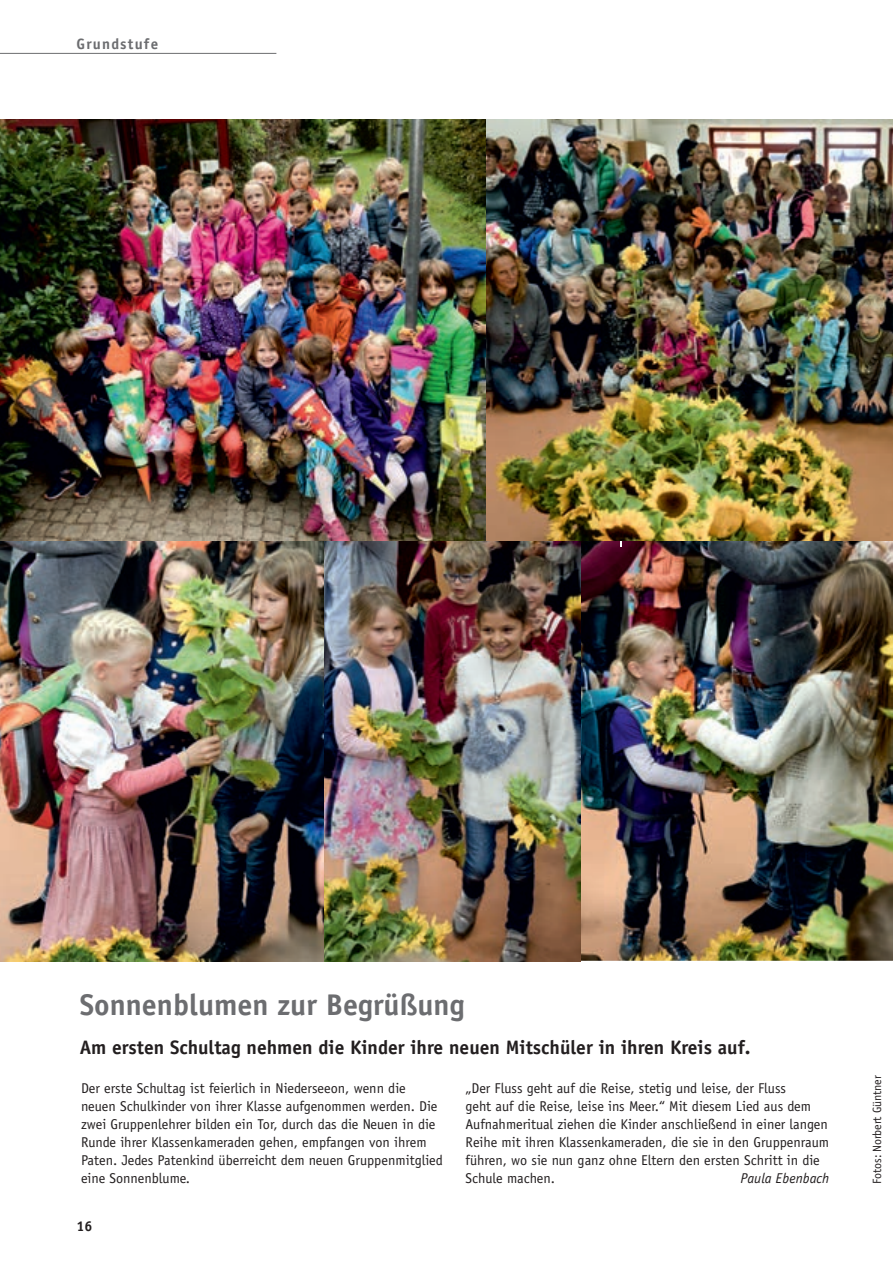
<style>
.page{position:relative;width:893px;height:1263px;background:#fff}
.page>*{position:absolute;margin:0;border:0;box-sizing:border-box;transform-origin:0 0}
.t1{font:700 30px "Officina Sans Std";color:#6c6d70}
.t2{font:700 19.5px "Officina Sans Std";color:#231f20}
.t3{font:700 15px "Officina Sans Std";letter-spacing:.08em;color:#6c6d70}
.t4{font:14.25px/18px "Officina Sans Std";color:#231f20}
.t5{font:italic 14.25px "Officina Sans Std";color:#231f20}
.t6{font:700 14.25px "Officina Sans Std";color:#231f20}
.t7{font:12px "Officina Sans Std";letter-spacing:-.01em;color:#231f20}
</style>
<div class="page">
<hr style="left:0;top:53px;width:276px;height:1px;background:#6c6d70">
<img style="left:0;top:540px;width:324px;height:421px">
<img style="left:580px;top:540px;width:313px;height:421px">
<img style="left:324px;top:540px;width:256px;height:421px">
<svg style="left:620px;top:540px;width:2px;height:6px"></svg>
<img style="left:486px;top:119px;width:407px;height:421px">
<img style="left:0;top:119px;width:486px;height:421px">
<p class="t3" style="left:77px;top:34px;width:83px">Grundstufe</p>
<h1 class="t1" style="left:80px;top:986px;width:386px">Sonnenblumen zur Begrüßung</h1>
<h2 class="t2" style="left:80px;top:1035px;width:672px">Am ersten Schultag nehmen die Kinder ihre neuen Mitschüler in ihren Kreis auf.</h2>
<p class="t4" style="left:81px;top:1079px;width:363px">Der erste Schultag ist feierlich in Niederseeon, wenn die neuen Schulkinder von ihrer Klasse aufgenommen werden. Die zwei Gruppenlehrer bilden ein Tor, durch das die Neuen in die Runde ihrer Klassenkameraden gehen, empfangen von ihrem Paten. Jedes Patenkind überreicht dem neuen Gruppenmitglied eine Sonnenblume.</p>
<p class="t4" style="left:466px;top:1079px;width:365px">„Der Fluss geht auf die Reise, stetig und leise, der Fluss<br>geht auf die Reise, leise ins Meer.“ Mit diesem Lied aus dem Aufnahme ritual ziehen die Kinder anschließend in einer langen Reihe mit ihren Klassenkameraden, die sie in den Gruppenraum führen, wo sie nun ganz ohne Eltern den ersten Schritt in die Schule machen.</p>
<p class="t5" style="left:741px;top:1170px;width:90px">Paula Ebenbach</p>
<p class="t6" style="left:77px;top:1217px;width:17px">16</p>
<p class="t7" style="left:870px;top:1184px;width:110px;rotate:-90deg">Fotos: Norbert Güntner</p>
</div>
